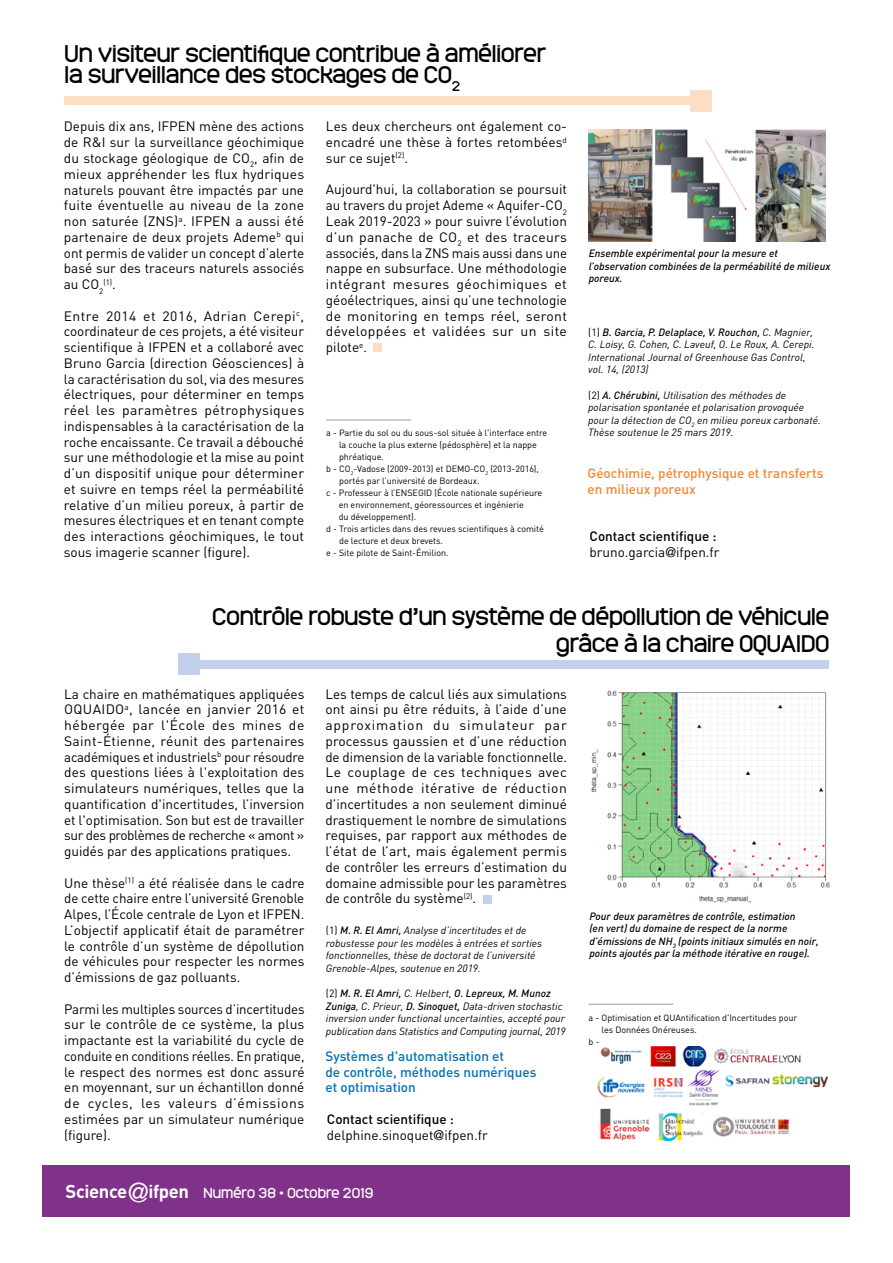
<style>
.page{position:relative;width:893px;height:1263px;background:#fff}
.page>*{position:absolute;margin:0;border:0;box-sizing:border-box;transform-origin:0 0}
.t1{font:22.5px/27px "Monark";color:#000;text-align:right}
.t2{font:13.5px/15.8px "DIN";color:#000;text-align:justify}
.t3{font:500 13.5px/15.8px "DIN";color:#0070b9}
.t4{font:500 13.5px/15.8px "DIN";color:#f18835}
.t5{font:500 13.5px/15.8px "DIN";color:#000}
.t6{font:13.5px "Monark";letter-spacing:.01em;color:#fff}
.t7{font:italic 10.5px/12.6px "DIN";color:#000}
.t8{font:italic 500 10.5px/12.6px "DIN";color:#000}
.t9{font:9px "DIN";letter-spacing:-.005em;color:#000}
.t10{font:7.8px "DIN";color:#000}
.s1{font-size:13.5px}
.s2{font-style:normal}
.s3{font-weight:500}
.s4{font-weight:400}
.s5{font-family:"Helvetica Neue";font-weight:400}
.s6{font-family:"Helvetica Neue"}
.s7{font-family:"DIN";font-weight:700;font-size:18.45px}
.s8{font-family:"Helvetica Neue";font-size:26.7px}
</style>
<div class="page">
<div style="left:43px;top:1165px;width:807px;height:51px;background:#803189"></div>
<div style="left:199px;top:660px;width:629px;height:9px;background:#c2d0ec"></div>
<div style="left:178px;top:653px;width:21px;height:22px;background:#c2d0ec"></div>
<div style="left:483px;top:895px;width:8px;height:8px;background:#c2d0ec"></div>
<img style="left:591px;top:690px;width:238px;height:213px">
<div style="left:374px;top:343px;width:8px;height:9px;background:#fddec4"></div>
<div style="left:64px;top:97px;width:630px;height:8px;background:#fddec4"></div>
<div style="left:690px;top:90px;width:21px;height:21px;background:#fddec4"></div>
<hr style="left:326px;top:420px;width:85px;height:1px;background:#000">
<img style="left:589px;top:129px;width:237px;height:113px">
<hr style="left:588px;top:1004px;width:85px;height:1px;background:#000">
<img style="left:597px;top:1046px;width:230px;height:95px">
<h1 class="t1" style="left:65px;top:42px;width:483px;line-height:21px;text-align:left">Un visiteur scientifique contribue à améliorer la surveillance des stockages de CO<sub>2</sub></h1>
<p class="t2" style="left:326px;top:118px;width:242px">Les deux chercheurs ont également co&shy;encadré une thèse à fortes retombées<sup>d </sup>sur ce sujet<sup>(2)</sup>.</p>
<p class="t2" style="left:326px;top:181px;width:243px">Aujourd'hui, la collaboration se poursuit au travers du projet Ademe « Aquifer-CO<sub>2<br></sub>Leak 2019-2023 » pour suivre l’évolution d’un panache de CO<sub>2</sub> et des traceurs associés, dans la ZNS mais aussi dans une nappe en subsurface. Une méthodologie intégrant mesures géochimiques et géoélectriques, ainsi qu’une technologie de monitoring en temps réel, seront développées et validées sur un site pilote<sup>e</sup>.</p>
<p class="t2" style="left:64px;top:118px;width:242px">Depuis dix ans, IFPEN mène des actions de R&amp;I sur la surveillance géochimique du stockage géologique de CO<sub>2</sub>, afin de mieux appréhender les flux hydriques naturels pouvant être impactés par une fuite éventuelle au niveau de la zone non saturée (ZNS)<sup>a</sup>. IFPEN a aussi été partenaire de deux projets Ademe<sup>b</sup> qui ont permis de valider un concept d’alerte basé sur des traceurs naturels associés au CO<sub>2</sub></p>
<p class="t10" style="left:103px;top:277px;width:14px">(1)<span class="s1">.</span></p>
<p class="t2" style="left:64px;top:307px;width:242px">Entre 2014 et 2016, Adrian Cerepi<sup>c</sup>, coordinateur de ces projets, a été visiteur scientifique à IFPEN et a collaboré avec Bruno Garcia (direction Géosciences) à la caractérisation du sol, via des mesures électriques, pour déterminer en temps réel les paramètres pétrophysiques indispensables à la caractérisation de la roche encaissante. Ce travail a débouché sur une méthodologie et la mise au point d’un dispositif unique pour déterminer et suivre en temps réel la perméabilité relative d’un milieu poreux, à partir de mesures électriques et en tenant compte des interactions géochimiques, le tout sous imagerie scanner (figure).</p>
<p class="t9" style="left:326px;top:427px;width:223px">a - Partie du sol ou du sous-sol située à l'interface entre</p>
<p class="t9" style="left:339px;top:439px;width:199px">la couche la plus externe (pédosphère) et la nappe</p>
<p class="t9" style="left:339px;top:451px;width:46px">phréatique.</p>
<p class="t9" style="left:326px;top:463px;width:214px">b - CO<sub>2</sub>-Vadose (2009-2013) et DEMO-CO<sub>2</sub> (2013-2016),</p>
<p class="t9" style="left:339px;top:475px;width:142px">portés par l’université de Bordeaux.</p>
<p class="t9" style="left:326px;top:487px;width:218px">c - Professeur à l’ENSEGID (École nationale supérieure</p>
<p class="t9" style="left:339px;top:499px;width:187px">en environnement, géoressources et ingénierie</p>
<p class="t9" style="left:339px;top:511px;width:79px">du développement).</p>
<p class="t9" style="left:326px;top:523px;width:219px">d - Trois articles dans des revues scientifiques à comité</p>
<p class="t9" style="left:339px;top:535px;width:105px">de lecture et deux brevets.</p>
<p class="t9" style="left:326px;top:547px;width:124px">e - Site pilote de Saint-Émilion.</p>
<p class="t8" style="left:589px;top:246px;width:243px">Ensemble expérimental pour la mesure et l’observation combinées de la perméabilité de milieux poreux.</p>
<p class="t7" style="left:588px;top:325px;width:228px"><span class="s2">(1)</span> <span class="s3">B. Garcia, P. Delaplace, V. Rouchon,</span> C. Magnier, C. Loisy, G. Cohen, C. Laveuf, O. Le Roux, A. Cerepi.<br>International Journal of Greenhouse Gas Control, vol. 14, (2013)</p>
<p class="t7" style="left:588px;top:388px;width:234px"><span class="s2">(2)</span> <span class="s3">A. Chérubini,</span> Utilisation des méthodes de polarisation spontanée et polarisation provoquée pour la détection de CO<sub>2</sub> en milieu poreux carbonaté.<br>Thèse soutenue le 25 mars 2019.</p>
<p class="t4" style="left:588px;top:465px;width:237px">Géochimie, pétrophysique et transferts en milieux poreux</p>
<p class="t5" style="left:590px;top:528px;width:131px">Contact scientifique : <span class="s4">bruno.garcia</span><span class="s5">@</span><span class="s4">ifpen.fr</span></p>
<h1 class="t1" style="left:213px;top:602px;width:618px">Contrôle robuste d’un système de dépollution de véhicule grâce à la chaire OQUAIDO</h1>
<p class="t2" style="left:325px;top:685px;width:243px">Les temps de calcul liés aux simulations ont ainsi pu être réduits, à l’aide d’une approximation du simulateur par processus gaussien et d’une réduction de dimension de la variable fonctionnelle.<br>Le couplage de ces techniques avec une méthode itérative de réduction d’incertitudes a non seulement diminué drastiquement le nombre de simulations requises, par rapport aux méthodes de l’état de l’art, mais également permis de contrôler les erreurs d’estimation du domaine admissible pour les paramètres de contrôle du système<sup>(2)</sup>.</p>
<p class="t2" style="left:64px;top:685px;width:242px">La chaire en mathématiques appliquées OQUAIDO<sup>a</sup>, lancée en janvier 2016 et hébergée par l'École des mines de Saint-Étienne, réunit des partenaires académiques et industriels<sup>b</sup> pour résoudre des questions liées à l'exploitation des simulateurs numériques, telles que la quantification d'incertitudes, l’inversion et l'optimisation. Son but est de travailler sur des problèmes de recherche « amont » guidés par des applications pratiques.</p>
<p class="t2" style="left:64px;top:874px;width:242px">Une thèse<sup>(1)</sup> a été réalisée dans le cadre de cette chaire entre l’université Grenoble Alpes, l’École centrale de Lyon et IFPEN.<br>L’objectif applicatif était de paramétrer le contrôle d’un système de dépollution de véhicules pour respecter les normes d’émissions de gaz polluants.</p>
<p class="t2" style="left:64px;top:1000px;width:242px">Parmi les multiples sources d’incertitudes sur le contrôle de ce système, la plus impactante est la variabilité du cycle de conduite en conditions réelles. En pratique, le respect des normes est donc assuré en moyennant, sur un échantillon donné de cycles, les valeurs d’émissions estimées par un simulateur numérique (figure).</p>
<p class="t7" style="left:326px;top:924px;width:218px"><span class="s2">(1)</span> <span class="s3">M. R. El Amri,</span> Analyse d’incertitudes et de robustesse pour les modèles à entrées et sorties fonctionnelles, thèse de doctorat de l’université Grenoble-Alpes, soutenue en 2019.</p>
<p class="t7" style="left:326px;top:987px;width:241px"><span class="s2">(2)</span> <span class="s3">M. R. El Amri,</span> C. Helbert, <span class="s3">O. Lepreux, M. Munoz Zuniga</span>, C. Prieur, <span class="s3">D. Sinoquet,</span> Data-driven stochastic inversion under functional uncertainties, accepté pour publication dans Statistics and Computing journal, 2019</p>
<p class="t3" style="left:325px;top:1048px;width:213px">Systèmes d'automatisation et<br>de contrôle, méthodes numériques et optimisation</p>
<p class="t2" style="left:327px;top:1111px;width:162px"><span class="s3">Contact scientifique : </span>delphine.sinoquet<span class="s6">@</span>ifpen.fr</p>
<p class="t6" style="left:66px;top:1183px;width:309px"><span class="s7">Science</span><span class="s8">@</span><span class="s7">ifpen</span> Numéro 38 • Octobre 2019</p>
<p class="t8" style="left:589px;top:909px;width:231px">Pour deux paramètres de contrôle, estimation<br>(en vert) du domaine de respect de la norme d’émissions de NH<sub>3</sub> (points initiaux simulés en noir, points ajoutés par la méthode itérative en rouge).</p>
<p class="t9" style="left:589px;top:1012px;width:210px">a - Optimisation et QUAntification d'Incertitudes pour</p>
<p class="t9" style="left:602px;top:1024px;width:97px">les Données Onéreuses.</p>
<p class="t9" style="left:589px;top:1036px;width:12px">b -</p>
</div>
